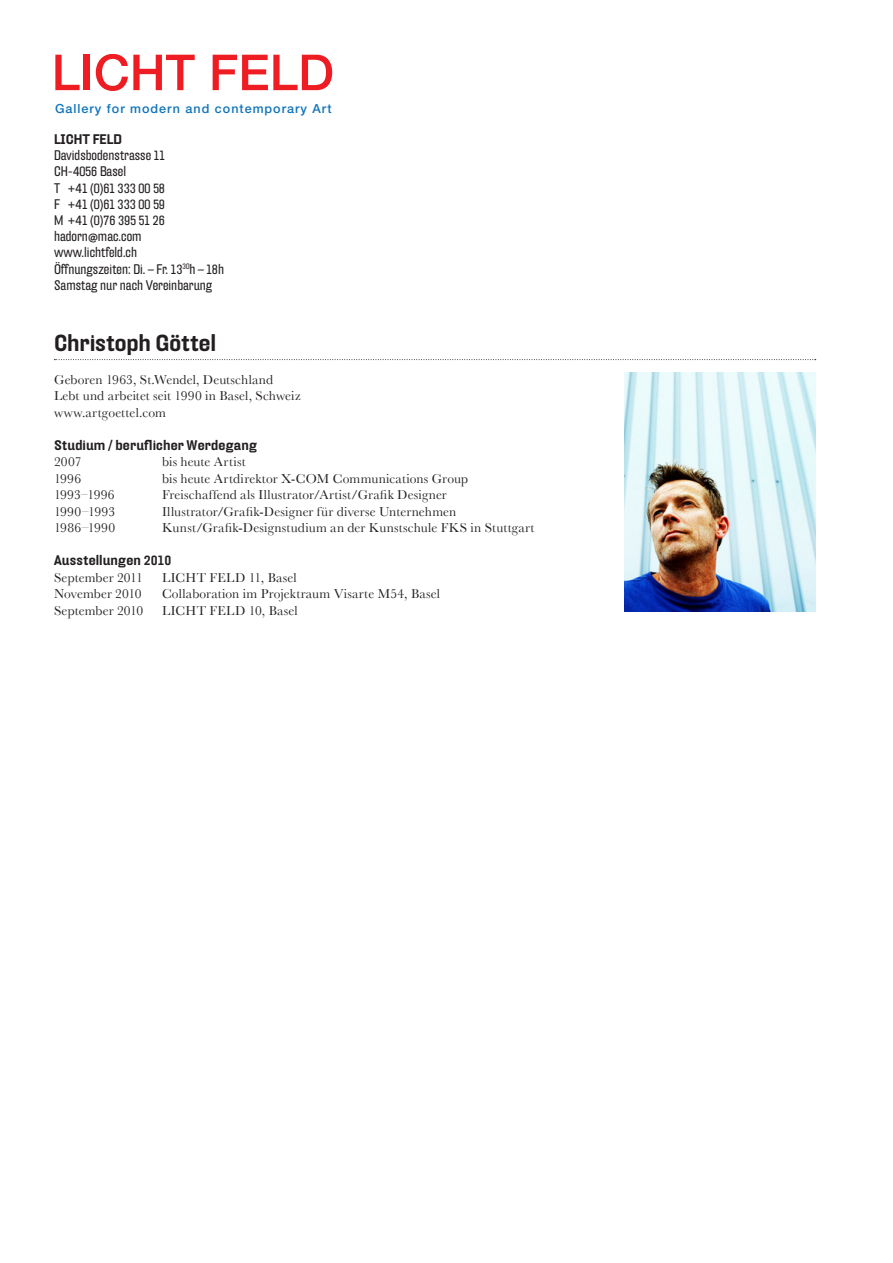
<style>
.page{position:relative;width:893px;height:1263px;background:#fff}
.page>*{position:absolute;margin:0;border:0;box-sizing:border-box;transform-origin:0 0}
.t1{font:700 22.5px "Hydra OT Extd";color:#231f20}
.t2{font:13.5px/16.5px "Baskerville";letter-spacing:.01em;color:#231f20}
.t3{font:13.5px/16.2px "Hydra OT Extd";color:#231f20}
.t4{font:700 13.5px "Hydra OT Extd";letter-spacing:.01em;color:#231f20}
.t5{font:500 12.6px "Helvetica Neue";letter-spacing:.08em;color:#1074bc}
</style>
<div class="page">
<svg style="left:54px;top:359px;width:762px;height:1px"></svg>
<svg style="left:55px;top:55px;width:25px;height:35px"></svg>
<div style="left:84px;top:55px;width:6px;height:35px;background:#ee1d23"></div>
<svg style="left:96px;top:54px;width:99px;height:37px"></svg>
<svg style="left:213px;top:55px;width:119px;height:35px"></svg>
<img style="left:625px;top:373px;width:190px;height:238px">
<p class="t5" style="left:55px;top:101px;width:278px">Gallery for modern and contemporary Art</p>
<p class="t4" style="left:54px;top:131px;width:69px">LICHT FELD</p>
<p class="t3" style="left:54px;top:148px;width:172px">Davidsbodenstrasse 11<br>CH-4056 Basel<br>T +41 (0)61 333 00 58<br>F +41 (0)61 333 00 59<br>M +41 (0)76 395 51 26 hadorn@mac.com www.lichtfeld.ch<br>Öffnungszeiten: Di.–Fr. 13<sup>30</sup>h–18h<br>Samstag nur nach Vereinbarung</p>
<h1 class="t1" style="left:54px;top:329px;width:164px">Christoph Göttel</h1>
<p class="t2" style="left:54px;top:371px;width:248px">Geboren 1963, St.Wendel, Deutschland<br>Lebt und arbeitet seit 1990 in Basel, Schweiz www.artgoettel.com</p>
<p class="t4" style="left:54px;top:437px;width:204px">Studium / beruflicher Werdegang</p>
<p class="t2" style="left:54px;top:454px;width:29px">2007</p>
<p class="t2" style="left:162px;top:454px;width:85px">bis heute Artist</p>
<p class="t2" style="left:54px;top:470px;width:29px">1996</p>
<p class="t2" style="left:162px;top:470px;width:308px">bis heute Artdirektor X-COM Communications Group</p>
<p class="t2" style="left:54px;top:487px;width:62px">1993–1996</p>
<p class="t2" style="left:162px;top:487px;width:286px">Freischaffend als Illustrator/Artist/Grafik Designer</p>
<p class="t2" style="left:54px;top:503px;width:63px">1990–1993</p>
<p class="t2" style="left:162px;top:503px;width:296px">Illustrator/Grafik-Designer für diverse Unternehmen</p>
<p class="t2" style="left:54px;top:520px;width:63px">1986–1990</p>
<p class="t2" style="left:162px;top:520px;width:374px">Kunst/Grafik-Designstudium an der Kunstschule FKS in Stuttgart</p>
<p class="t4" style="left:54px;top:552px;width:119px">Ausstellungen 2010</p>
<p class="t2" style="left:54px;top:569px;width:90px">September 2011</p>
<p class="t2" style="left:162px;top:569px;width:136px">LICHT FELD 11, Basel</p>
<p class="t2" style="left:54px;top:586px;width:89px">November 2010</p>
<p class="t2" style="left:162px;top:586px;width:280px">Collaboration im Projektraum Visarte M54, Basel</p>
<p class="t2" style="left:54px;top:602px;width:91px">September 2010</p>
<p class="t2" style="left:162px;top:602px;width:137px">LICHT FELD 10, Basel</p>
</div>
